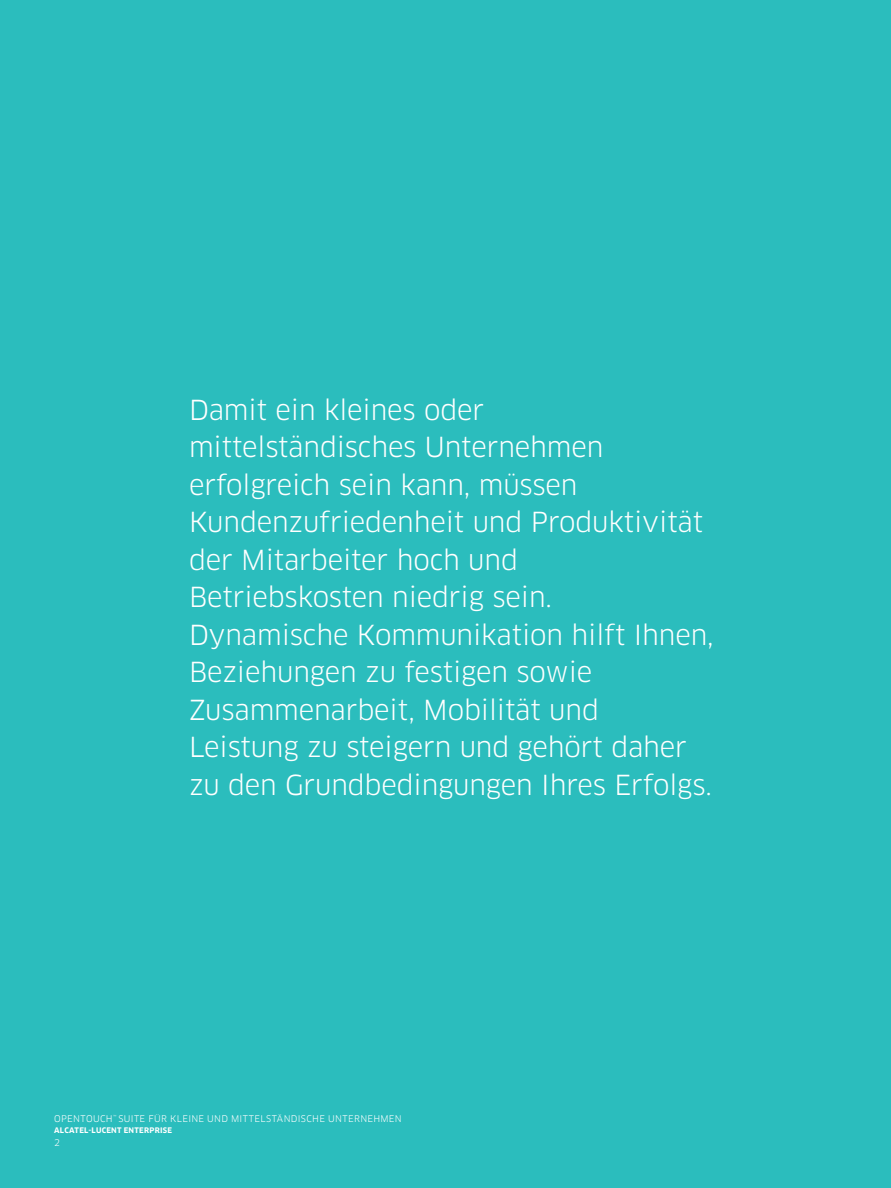
<style>
.page{position:relative;width:891px;height:1188px;background:#2bbdbd}
.page>*{position:absolute;margin:0;border:0;box-sizing:border-box;transform-origin:0 0}
.t1{font:27px/37.5px "Clan OT";letter-spacing:-.005em;color:#fff}
.t2{font:9px "Clan OT";letter-spacing:.04em;color:#fff}
.t3{font:700 7.5px "Clan OT";letter-spacing:.04em;color:#fff}
</style>
<div class="page">
<p class="t1" style="left:189px;top:391px;width:526px">Damit ein kleines oder mittelständisches Unternehmen erfolgreich sein kann, müssen Kundenzufriedenheit und Produktivität der Mitarbeiter hoch und Betriebskosten niedrig sein.<br>Dynamische Kommunikation hilft Ihnen, Beziehungen zu festigen sowie Zusammenarbeit, Mobilität und Leistung zu steigern und gehört daher zu den Grundbedingungen Ihres Erfolgs.</p>
<p class="t2" style="left:54px;top:1113px;width:207px">opentouch<sup>™</sup> Suite für Klei ne u nd Mittels</p>
<p class="t2" style="left:272px;top:1113px;width:131px">tändische Unternehmen</p>
<p class="t3" style="left:54px;top:1126px;width:120px">ALCATEL‑LUCENT ENTERPRISE</p>
<p class="t2" style="left:54px;top:1138px;width:7px">2</p>
</div>
